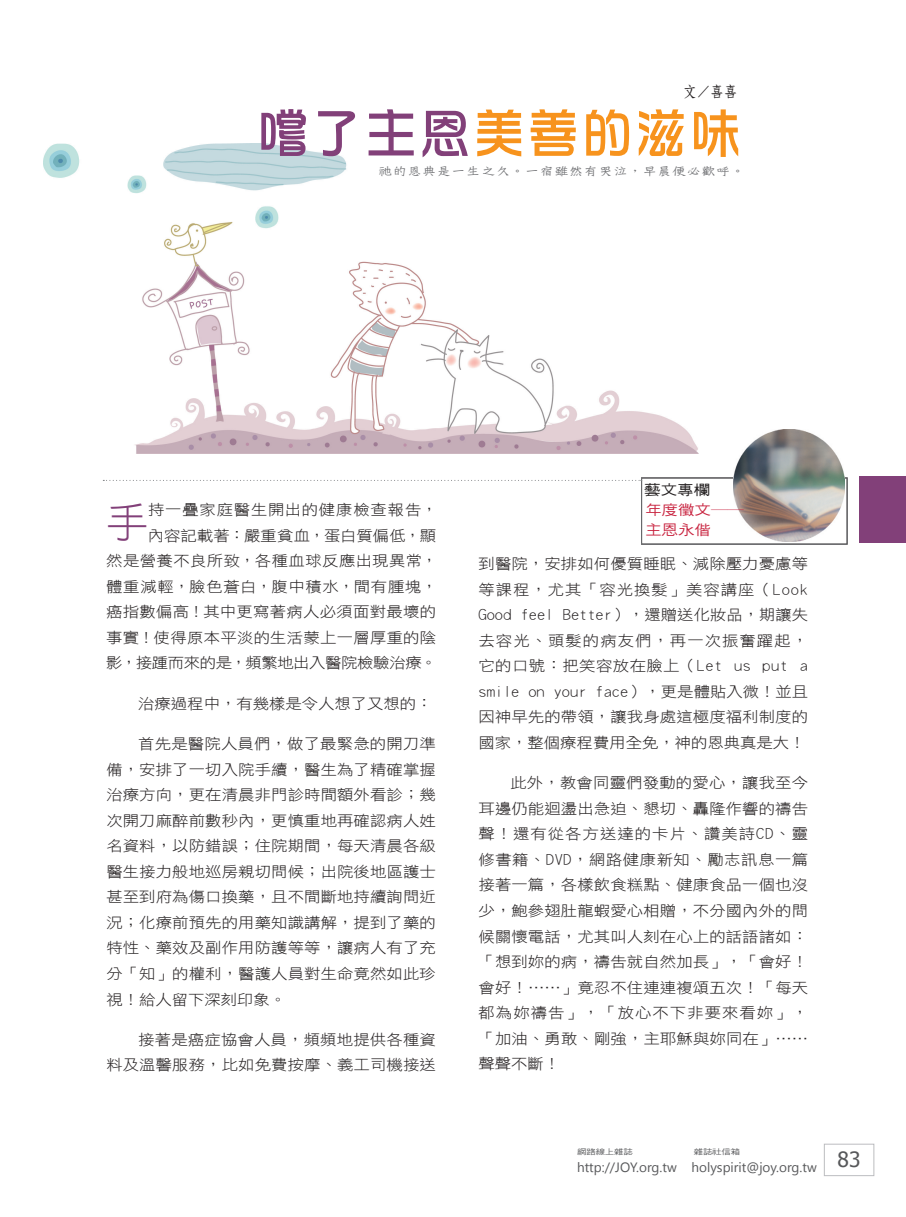
<style>
.page{position:relative;width:906px;height:1217px;background:#fff}
.page>*{position:absolute;margin:0;border:0;box-sizing:border-box;transform-origin:0 0}
.t1{font:54px "DF Hua Zong W5 WIN BF";color:#f7931d}
.t2{font:41.85px "DF Hei W3 WIN BF";color:#824079}
.t3{font:15px "DF Fang Song W6 WIN BF";color:#231f20;scale:.9 1}
.t4{font:14.7px/25.5px "DF Hei W3 WIN BF";letter-spacing:.01em;color:#231f20;text-align:justify;scale:1.11 1}
.t5{font:14.1px/19.8px "DF Hei W5 WIN BF";color:#c8233f;scale:1.18 1}
.t6{font:14.1px "DF Hei W5 WIN BF";color:#231f20;scale:1.18 1}
.t7{font:13.5px "Segoe UI";color:#57585a}
.t8{font:13.2px "DF Tie Xian W3 WIN BF";color:#6c6d70;scale:1.11 1}
.t9{font:7.5px "DF Hei W5 WIN BF";letter-spacing:-.015em;color:#57585a;scale:1.25 1}
.s1{color:#824079}
</style>
<div class="page">
<div style="left:824px;top:1143px;width:50px;height:32px;border:1px solid #bcbdc0"></div>
<img style="left:44px;top:144px;width:654px;height:309px">
<div style="left:641px;top:477px;width:206px;height:67px;border:1px solid #6c6d70"></div>
<img style="left:733px;top:429px;width:111px;height:112px">
<div style="left:859px;top:477px;width:47px;height:65px;background:#824079"></div>
<svg style="left:103px;top:480px;width:539px;height:1px"></svg>
<p class="t3" style="left:683px;top:84px;width:61px">文／喜喜</p>
<h1 class="t1" style="left:256px;top:106px;width:487px"><span class="s1">嚐了主恩</span>美善的滋味</h1>
<p class="t8" style="left:378px;top:164px;width:333px">祂的恩典是一生之久。一宿雖然有哭泣，早晨便必歡呼。</p>
<p class="t4" style="left:106px;top:497px;width:300px;text-align:right">持一疊家庭醫生開出的健康檢查報告，<br>內容記載著：嚴重貧血，蛋白質偏低，顯<br>然是營養不良所致，各種血球反應出現異常，體重減輕，臉色蒼白，腹中積水，間有腫塊，癌指數偏高！其中更寫著病人必須面對最壞的事實！使得原本平淡的生活蒙上一層厚重的陰影，接踵而來的是，頻繁地出入醫院檢驗治療。</p>
<p class="t4" style="left:138px;top:690px;width:267px">治療過程中，有幾樣是令人想了又想的：</p>
<p class="t4" style="left:106px;top:731px;width:298px;text-indent:32px">首先是醫院人員們，做了最緊急的開刀準備，安排了一切入院手續，醫生為了精確掌握治療方向，更在清晨非門診時間額外看診；幾次開刀麻醉前數秒內，更慎重地再確認病人姓名資料，以防錯誤；住院期間，每天清晨各級醫生接力般地巡房親切問候；出院後地區護士甚至到府為傷口換藥，且不間斷地持續詢問近況；化療前預先的用藥知識講解，提到了藥的特性、藥效及副作用防護等等，讓病人有了充分「知」的權利，醫護人員對生命竟然如此珍視！給人留下深刻印象。</p>
<p class="t4" style="left:106px;top:1026px;width:298px;text-align:right">接著是癌症協會人員，頻頻地提供各種資<br>料及溫馨服務，比如免費按摩、義工司機接送</p>
<h2 class="t2" style="left:106px;top:501px;width:43px">手</h2>
<p class="t6" style="left:644px;top:483px;width:57px">藝文專欄</p>
<p class="t5" style="left:645px;top:500px;width:85px">年度徵文──主恩永偕</p>
<p class="t4" style="left:478px;top:551px;width:298px">到醫院，安排如何優質睡眠、減除壓力憂慮等等課程，尤其「容光換髮」美容講座（Look Good feel Better），還贈送化妝品，期讓失去容光、頭髮的病友們，再一次振奮躍起，它的口號：把笑容放在臉上（Let us put a smile on your face），更是體貼入微！並且因神早先的帶領，讓我身處這極度福利制度的國家，整個療程費用全免，神的恩典真是大！</p>
<p class="t4" style="left:478px;top:770px;width:298px;text-indent:32px">此外，教會同靈們發動的愛心，讓我至今耳邊仍能迴盪出急迫、懇切、轟隆作響的禱告聲！還有從各方送達的卡片、讚美詩CD、靈修書籍、DVD，網路健康新知、勵志訊息一篇接著一篇，各樣飲食糕點、健康食品一個也沒少，鮑參翅肚龍蝦愛心相贈，不分國內外的問候關懷電話，尤其叫人刻在心上的話語諸如：「想到妳的病，禱告就自然加長」，「會好！會好！……」竟忍不住連連複頌五次！「每天都為妳禱告」，「放心不下非要來看妳」，「加油、勇敢、剛強，主耶穌與妳同在」……聲聲不斷！</p>
<p class="t9" style="left:577px;top:1147px;width:46px">網路線上雜誌</p>
<p class="t9" style="left:694px;top:1147px;width:39px">雜誌社信箱</p>
<p class="t7" style="left:577px;top:1157px;width:285px">http://JOY.org.tw holyspirit@joy.org.tw <sup>83</sup></p>
</div>
